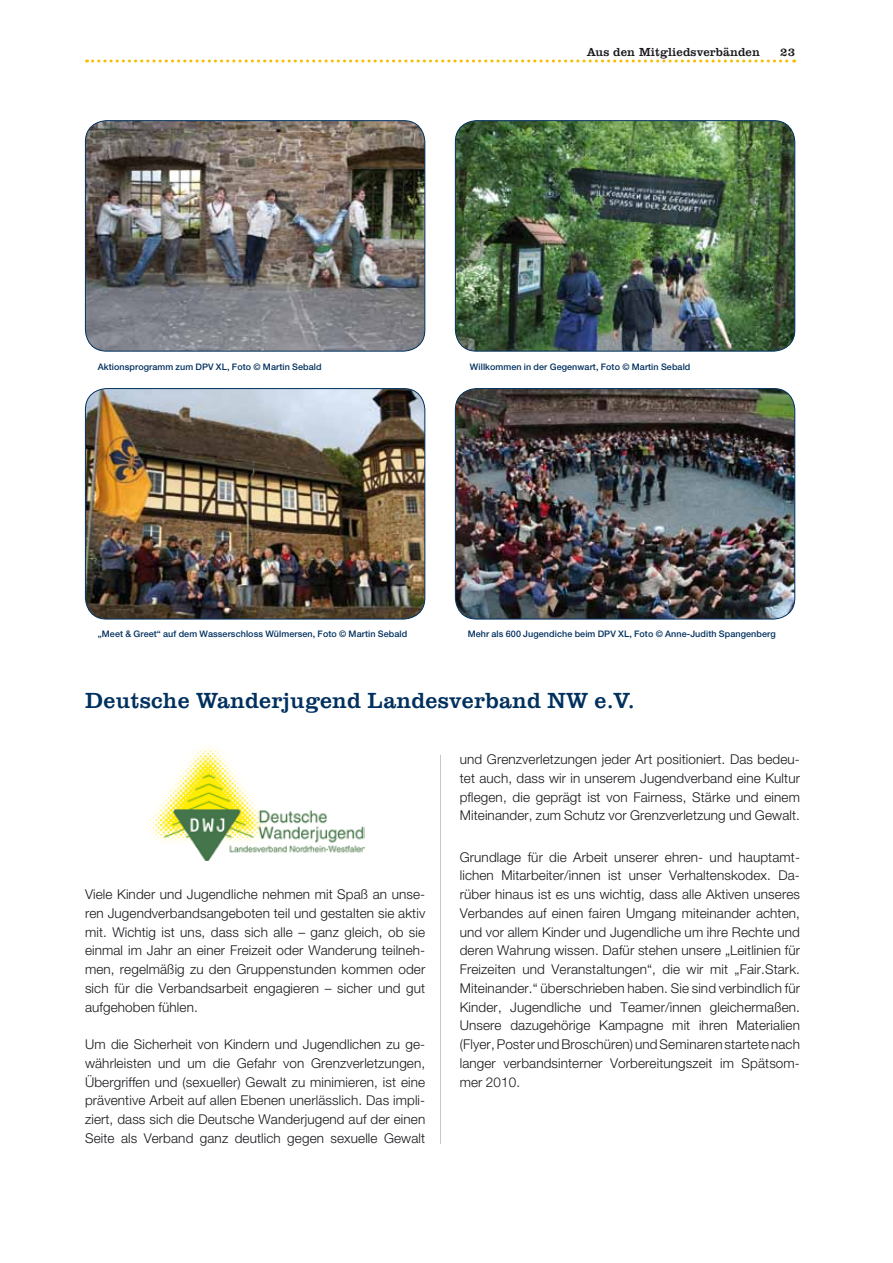
<style>
.page{position:relative;width:893px;height:1263px;background:#fff}
.page>*{position:absolute;margin:0;border:0;box-sizing:border-box;transform-origin:0 0}
.t1{font:22.5px "Clarendon BT";letter-spacing:.01em;color:#00305e}
.t2{font:300 13.5px/18.8px "Helvetica Neue LT Std";letter-spacing:.01em;color:#1a171c;text-align:justify}
.t3{font:12px "Clarendon BT";letter-spacing:.005em;color:#1a171c}
.t4{font:500 9px "Helvetica Neue LT Std";letter-spacing:.01em;color:#00305e}
</style>
<div class="page">
<svg style="left:87px;top:60px;width:708px;height:3px"></svg>
<hr style="left:440px;top:755px;width:1px;height:389px;background:#c6c7c8">
<img style="left:148px;top:741px;width:216px;height:120px">
<img style="left:85px;top:121px;width:340px;height:230px">
<div style="left:85px;top:120px;width:340px;height:231px;border:1px solid #00305e;border-radius:21px"></div>
<img style="left:85px;top:389px;width:340px;height:230px">
<div style="left:85px;top:388px;width:340px;height:231px;border:1px solid #00305e;border-radius:21px"></div>
<img style="left:455px;top:121px;width:340px;height:230px">
<div style="left:455px;top:120px;width:340px;height:231px;border:1px solid #00305e;border-radius:21px"></div>
<img style="left:455px;top:389px;width:340px;height:230px">
<div style="left:455px;top:388px;width:340px;height:231px;border:1px solid #00305e;border-radius:21px"></div>
<p class="t3" style="left:587px;top:44px;width:174px">Aus den Mitgliedsverbänden</p>
<p class="t3" style="left:780px;top:44px;width:16px">23</p>
<p class="t4" style="left:98px;top:362px;width:225px">Aktionsprogramm zum DPV XL, Foto © Martin Sebald</p>
<p class="t4" style="left:470px;top:362px;width:222px">Willkommen in der Gegenwart, Foto © Martin Sebald</p>
<p class="t4" style="left:98px;top:628px;width:311px">„Meet &amp; Greet“ auf dem Wasserschloss Wülmersen, Foto © Martin Sebald</p>
<p class="t4" style="left:468px;top:628px;width:310px">Mehr als 600 Jugendiche beim DPV XL, Foto © Anne-Judith Spangenberg</p>
<p class="t1" style="left:85px;top:686px;width:551px">Deutsche Wanderjugend Landesverband NW e.V.</p>
<p class="t2" style="left:85px;top:885px;width:342px">Viele Kinder und Jugendliche nehmen mit Spaß an unse&shy;ren Jugendverbandsangeboten teil und gestalten sie aktiv mit. Wichtig ist uns, dass sich alle – ganz gleich, ob sie einmal im Jahr an einer Freizeit oder Wanderung teilneh&shy;men, regelmäßig zu den Gruppenstunden kommen oder sich für die Verbandsarbeit engagieren – sicher und gut aufgehoben fühlen.</p>
<p class="t2" style="left:85px;top:1035px;width:342px">Um die Sicherheit von Kindern und Jugendlichen zu ge&shy;währleisten und um die Gefahr von Grenzverletzungen, Übergriffen und (sexueller) Gewalt zu minimieren, ist eine präventive Arbeit auf allen Ebenen unerlässlich. Das impli&shy;ziert, dass sich die Deutsche Wanderjugend auf der einen Seite als Verband ganz deutlich gegen sexuelle Gewalt</p>
<p class="t2" style="left:460px;top:750px;width:342px">und Grenzverletzungen jeder Art positioniert. Das bedeu&shy;tet auch, dass wir in unserem Jugendverband eine Kultur pflegen, die geprägt ist von Fairness, Stärke und einem Miteinander, zum Schutz vor Grenzverletzung und Gewalt.</p>
<p class="t2" style="left:460px;top:847px;width:342px">Grundlage für die Arbeit unserer ehren- und hauptamt&shy;lichen Mitarbeiter/innen ist unser Verhaltenskodex. Da&shy;rüber hinaus ist es uns wichtig, dass alle Aktiven unseres Verbandes auf einen fairen Umgang miteinander achten, und vor allem Kinder und Jugendliche um ihre Rechte und deren Wahrung wissen. Dafür stehen unsere „Leitlinien für Freizeiten und Veranstaltungen“, die wir mit „Fair.Stark.<br>Miteinander.“ überschrieben haben. Sie sind verbindlich für Kinder, Jugendliche und Teamer/innen gleichermaßen.<br>Unsere dazugehörige Kampagne mit ihren Materialien (Flyer, Poster und Broschüren) und Seminaren startete nach langer verbandsinterner Vorbereitungszeit im Spätsom&shy;mer 2010.</p>
</div>
